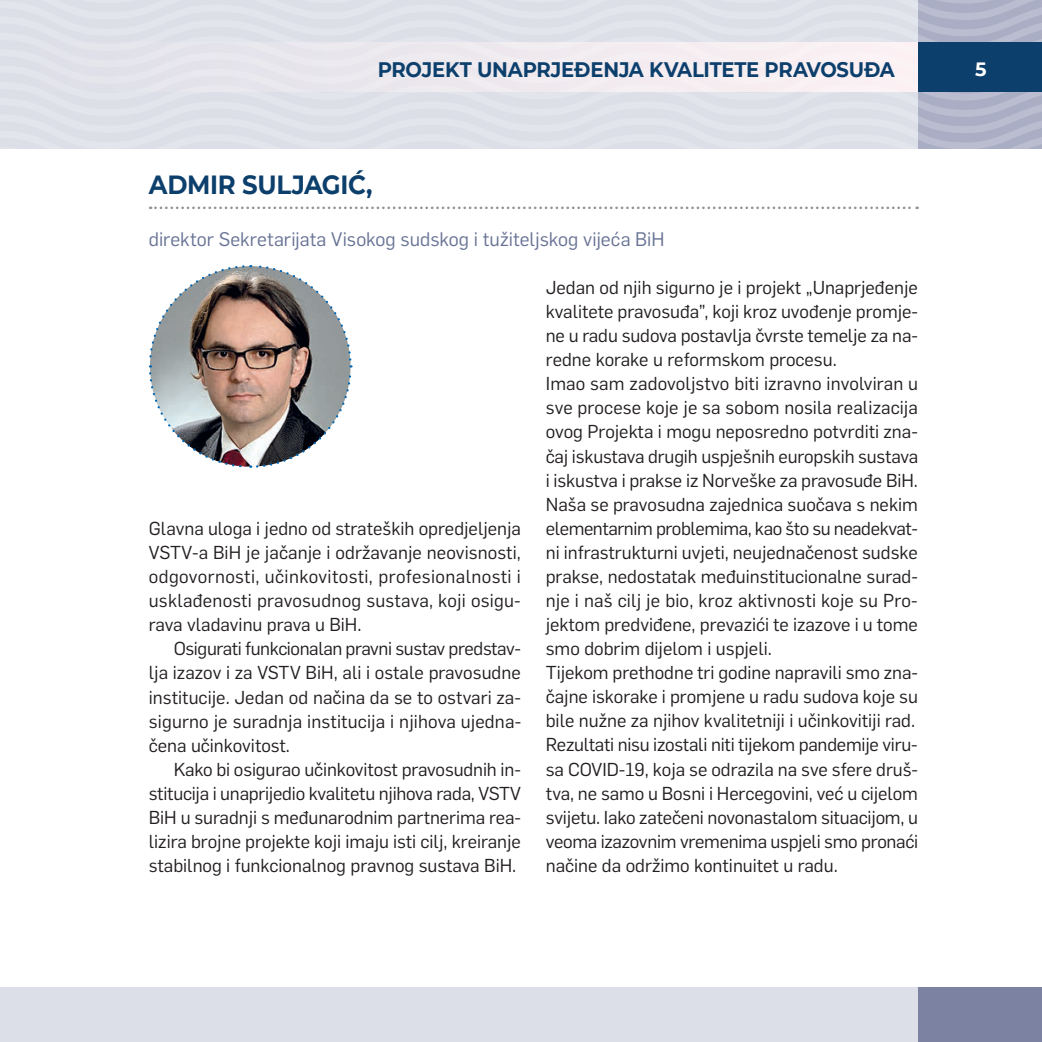
<style>
.page{position:relative;width:1042px;height:1042px;background:#fff}
.page>*{position:absolute;margin:0;border:0;box-sizing:border-box;transform-origin:0 0}
.t1{font:700 26.25px "Montserrat";letter-spacing:-.015em;color:#0c3f6c;scale:.93 1}
.t2{font:700 21px "Montserrat";letter-spacing:-.01em;color:#0c3f6c;scale:.93 1}
.t3{font:19.25px "Flama";color:#687395}
.t4{font:700 19.25px "Montserrat";color:#fff}
.t5{font:18.38px/24.2px "Flama";color:#231f20;text-align:justify}
</style>
<div class="page">
<div style="left:0;top:987px;width:1042px;height:55px;background:#dddfe8"></div>
<div style="left:918px;top:987px;width:124px;height:55px;background:#7c83a2"></div>
<svg style="left:150px;top:206px;width:767px;height:3px"></svg>
<img style="left:149px;top:265px;width:204px;height:203px">
<svg style="left:0;top:0;width:1042px;height:149px;background:#d7d9e3"></svg>
<p class="t2" style="left:378px;top:55px;width:557px">PROJEKT UNAPRJEĐENJA KVALITETE PRAVOSUĐA</p>
<p class="t4" style="left:975px;top:56px;width:13px">5</p>
<h1 class="t1" style="left:149px;top:166px;width:242px">ADMIR SULJAGIĆ,</h1>
<p class="t3" style="left:149px;top:226px;width:517px">direktor Sekretarijata Visokog sudskog i tužiteljskog vijeća BiH</p>
<p class="t5" style="left:149px;top:515px;width:374px">Glavna uloga i jedno od strateških opredjeljenja VSTV-a BiH je jačanje i održavanje neovisnosti, odgovornosti, učinkovitosti, profesionalnosti i usklađenosti pravosudnog sustava, koji osigu&shy;rava vladavinu prava u BiH.</p>
<p class="t5" style="left:149px;top:635px;width:374px;text-indent:25px">Osigurati funkcionalan pravni sustav predstav&shy;lja izazov i za VSTV BiH, ali i ostale pravosudne institucije. Jedan od načina da se to ostvari za&shy;sigurno je suradnja institucija i njihova ujedna&shy;čena učinkovitost.</p>
<p class="t5" style="left:149px;top:756px;width:374px;text-indent:25px">Kako bi osigurao učinkovitost pravosudnih in&shy;stitucija i unaprijedio kvalitetu njihova rada, VSTV BiH u suradnji s međunarodnim partnerima rea&shy;lizira brojne projekte koji imaju isti cilj, kreiranje stabilnog i funkcionalnog pravnog sustava BiH.</p>
<p class="t5" style="left:546px;top:274px;width:374px;text-align:left">Jedan od njih sigurno je i projekt „Unaprjeđenje kvalitete pravosuđa”, koji kroz uvođenje promje&shy;ne u radu sudova postavlja čvrste temelje za na&shy;redne korake u reformskom procesu.<br>Imao sam zadovoljstvo biti izravno involviran u sve procese koje je sa sobom nosila realizacija ovog Projekta i mogu neposredno potvrditi zna&shy;čaj iskustava drugih uspješnih europskih sustava i iskustva i prakse iz Norveške za pravosuđe BiH.<br>Naša se pravosudna zajednica suočava s nekim elementarnim problemima, kao što su neadekvat&shy;ni infrastrukturni uvjeti, neujednačenost sudske prakse, nedostatak međuinstitucionalne surad&shy;nje i naš cilj je bio, kroz aktivnosti koje su Pro&shy;jektom predviđene, prevazići te izazove i u tome smo dobrim dijelom i uspjeli.<br>Tijekom prethodne tri godine napravili smo zna&shy;čajne iskorake i promjene u radu sudova koje su bile nužne za njihov kvalitetniji i učinkovitiji rad.<br>Rezultati nisu izostali niti tijekom pandemije viru&shy;sa COVID-19, koja se odrazila na sve sfere druš&shy;tva, ne samo u Bosni i Hercegovini, već u cijelom svijetu. Iako zatečeni novonastalom situacijom, u veoma izazovnim vremenima uspjeli smo pronaći načine da održimo kontinuitet u radu.</p>
</div>
